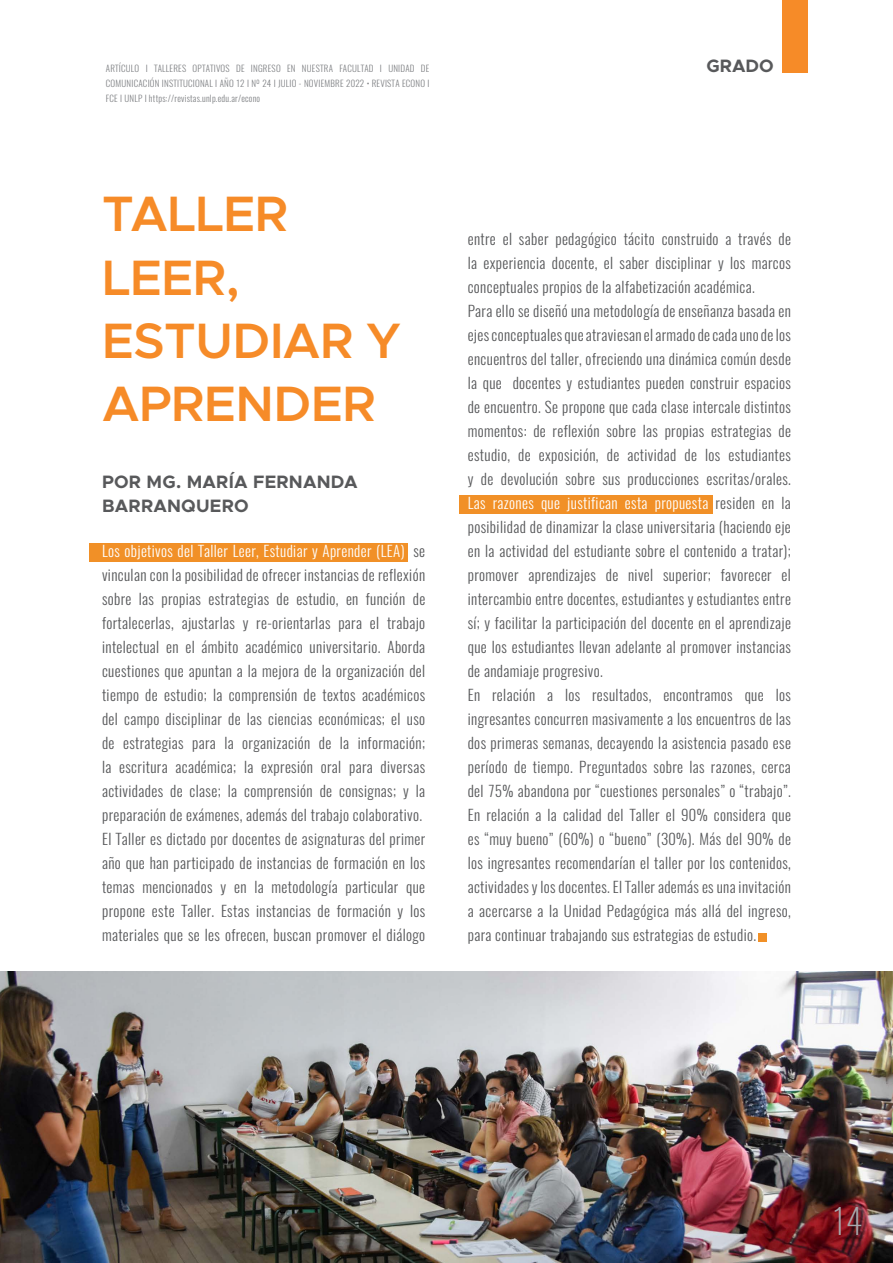
<style>
.page{position:relative;width:893px;height:1263px;background:#fff}
.page>*{position:absolute;margin:0;border:0;box-sizing:border-box;transform-origin:0 0}
.t1{font:600 49.95px/63.4px "Metropolis";letter-spacing:-.01em;color:#f68b28}
.t2{font:200 34.5px "Oswald";color:#a7a9ac}
.t3{font:700 18px/24px "Metropolis";letter-spacing:.01em;color:#58595b}
.t4{font:300 15px/24px "Oswald";letter-spacing:.025em;color:#58595b}
.t5{font:300 9px/15px "Oswald";letter-spacing:.025em;color:#808285}
.s1{color:#fff}
</style>
<div class="page">
<div style="left:782px;top:0;width:26px;height:72px;background:#f68b28"></div>
<img style="left:0;top:972px;width:893px;height:291px">
<div style="left:459px;top:495px;width:253px;height:19px;background:#f19027"></div>
<div style="left:90px;top:543px;width:318px;height:18px;background:#f19027"></div>
<div style="left:759px;top:933px;width:8px;height:8px;background:#f19027"></div>
<p class="t5" style="left:106px;top:60px;width:325px">ARTÍCULO I TALLERES OPTATIVOS DE INGRESO EN NUESTRA FACULTAD I UNIDAD DE</p>
<p class="t3" style="left:706px;top:54px;width:69px">GRADO</p>
<p class="t5" style="left:106px;top:75px;width:325px">COMUNICACIÓN INSTITUCIONAL I AÑO 12 I Nº 24 I JULIO - NOVIEMBRE 2022 • REVISTA ECONO I<br>FCE I UNLP I https://revistas.unlp.edu.ar/econo</p>
<h1 class="t1" style="left:102px;top:182px;width:300px">TALLER<br>LEER,<br>ESTUDIAR Y<br>APRENDER</h1>
<p class="t3" style="left:102px;top:470px;width:257px">POR MG. MARÍA FERNANDA<br>BARRANQUERO</p>
<p class="t4" style="left:102px;top:537px;width:325px"><span class="s1">Los objetivos del Taller Leer, Estudiar y Aprender (LEA)</span> se vinculan con la posibilidad de ofrecer instancias de reflexión sobre las propias estrategias de estudio, en función de fortalecerlas, ajustarlas y re-orientarlas para el trabajo intelectual en el ámbito académico universitario. Aborda cuestiones que apuntan a la mejora de la organización del tiempo de estudio; la comprensión de textos académicos del campo disciplinar de las ciencias económicas; el uso de estrategias para la organización de la información; la escritura académica; la expresión oral para diversas actividades de clase; la comprensión de consignas; y la preparación de exámenes, además del trabajo colaborativo.<br>El Taller es dictado por docentes de asignaturas del primer año que han participado de instancias de formación en los temas mencionados y en la metodología particular que propone este Taller. Estas instancias de formación y los materiales que se les ofrecen, buscan promover el diálogo</p>
<p class="t4" style="left:468px;top:226px;width:325px">entre el saber pedagógico tácito construido a través de la experiencia docente, el saber disciplinar y los marcos conceptuales propios de la alfabetización académica.<br>Para ello se diseñó una metodología de enseñanza basada en ejes conceptuales que atraviesan el armado de cada uno de los encuentros del taller, ofreciendo una dinámica común desde la que docentes y estudiantes pueden construir espacios de encuentro. Se propone que cada clase intercale distintos momentos: de reflexión sobre las propias estrategias de estudio, de exposición, de actividad de los estudiantes y de devolución sobre sus producciones escritas/orales.<br><span class="s1">Las razones que justifican esta propuesta</span> residen en la posibilidad de dinamizar la clase universitaria (haciendo eje en la actividad del estudiante sobre el contenido a tratar); promover aprendizajes de nivel superior; favorecer el intercambio entre docentes, estudiantes y estudiantes entre sí; y facilitar la participación del docente en el aprendizaje que los estudiantes llevan adelante al promover instancias de andamiaje progresivo.<br>En relación a los resultados, encontramos que los ingresantes concurren masivamente a los encuentros de las dos primeras semanas, decayendo la asistencia pasado ese período de tiempo. Preguntados sobre las razones, cerca del 75% abandona por “cuestiones personales” o “trabajo”.<br>En relación a la calidad del Taller el 90% considera que es “muy bueno” (60%) o “bueno” (30%). Más del 90% de los ingresantes recomendarían el taller por los contenidos, actividades y los docentes. El Taller además es una invitación a acercarse a la Unidad Pedagógica más allá del ingreso, para continuar trabajando sus estrategias de estudio.</p>
<h2 class="t2" style="left:832px;top:1190px;width:32px">14</h2>
</div>
